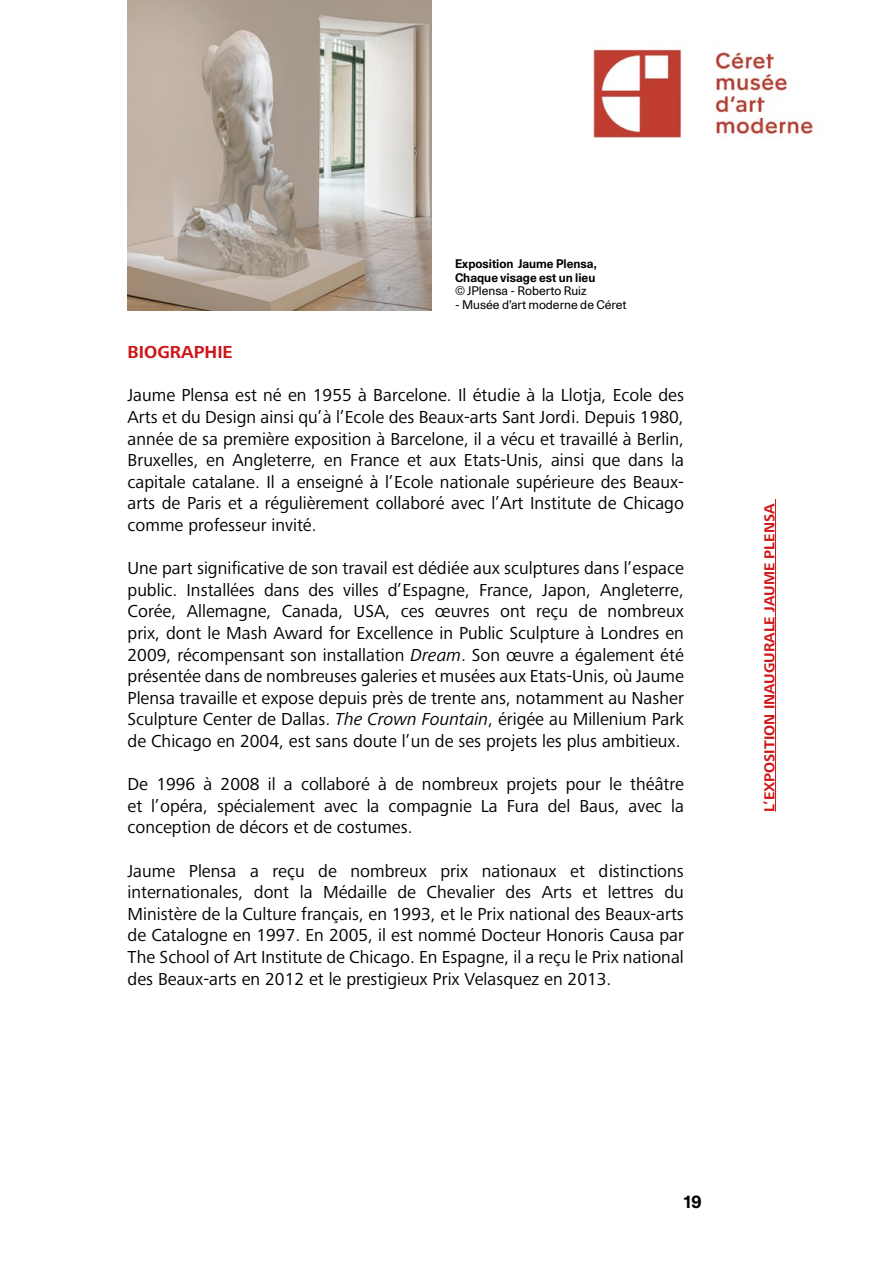
<style>
.page{position:relative;width:893px;height:1263px;background:#fff}
.page>*{position:absolute;margin:0;border:0;box-sizing:border-box;transform-origin:0 0}
.t1{font:18px/21.6px "Frutiger Next";color:#000;text-align:justify}
.t2{font:700 18px "Frutiger Next";color:#cd1719}
.t3{font:700 18px "Unica 77 LL";color:#000}
.t4{font:700 15px "Frutiger Next";color:#cd1719}
.t5{font:12px "Unica 77 LL";color:#000}
.t6{font:700 12px/13.5px "Unica 77 LL";color:#000}
.s1{font-style:italic}
</style>
<div class="page">
<img style="left:594px;top:49px;width:219px;height:89px">
<hr style="left:775px;top:499px;width:1px;height:312px;background:#cd1719">
<img style="left:128px;top:0;width:303px;height:310px">
<p class="t6" style="left:455px;top:257px;width:143px">Exposition Jaume Plensa,<br>Chaque visage est un lieu</p>
<p class="t5" style="left:455px;top:283px;width:133px">© JPlensa - Roberto Ruiz</p>
<p class="t5" style="left:455px;top:297px;width:173px">- Musée d’art moderne de Céret</p>
<p class="t2" style="left:128px;top:342px;width:107px">BIOGRAPHIE</p>
<p class="t1" style="left:128px;top:385px;width:558px">Jaume Plensa est né en 1955 à Barcelone. Il étudie à la Llotja, Ecole des Arts et du Design ainsi qu’à l’Ecole des Beaux-arts Sant Jordi. Depuis 1980, année de sa première exposition à Barcelone, il a vécu et travaillé à Berlin, Bruxelles, en Angleterre, en France et aux Etats-Unis, ainsi que dans la capitale catalane. Il a enseigné à l’Ecole nationale supérieure des Beaux&shy;arts de Paris et a régulièrement collaboré avec l’Art Institute de Chicago comme professeur invité.</p>
<p class="t1" style="left:128px;top:557px;width:558px">Une part significative de son travail est dédiée aux sculptures dans l’espace public. Installées dans des villes d’Espagne, France, Japon, Angleterre, Corée, Allemagne, Canada, USA, ces œuvres ont reçu de nombreux prix, dont le Mash Award for Excellence in Public Sculpture à Londres en 2009, récompensant son installation <span class="s1">Dream</span>. Son œuvre a également été présentée dans de nombreuses galeries et musées aux Etats-Unis, où Jaume Plensa travaille et expose depuis près de trente ans, notamment au Nasher Sculpture Center de Dallas. <span class="s1">The Crown Fountain</span>, érigée au Millenium Park de Chicago en 2004, est sans doute l’un de ses projets les plus ambitieux.</p>
<p class="t1" style="left:128px;top:773px;width:558px">De 1996 à 2008 il a collaboré à de nombreux projets pour le théâtre et l’opéra, spécialement avec la compagnie La Fura del Baus, avec la conception de décors et de costumes.</p>
<p class="t1" style="left:128px;top:860px;width:558px">Jaume Plensa a reçu de nombreux prix nationaux et distinctions internationales, dont la Médaille de Chevalier des Arts et lettres du Ministère de la Culture français, en 1993, et le Prix national des Beaux-arts de Catalogne en 1997. En 2005, il est nommé Docteur Honoris Causa par The School of Art Institute de Chicago. En Espagne, il a reçu le Prix national des Beaux-arts en 2012 et le prestigieux Prix Velasquez en 2013.</p>
<p class="t4" style="left:761px;top:811px;width:310px;rotate:-90deg">L’EXPOSITION INAUGURALE JAUME PLENSA</p>
<p class="t3" style="left:684px;top:1189px;width:19px">19</p>
</div>
